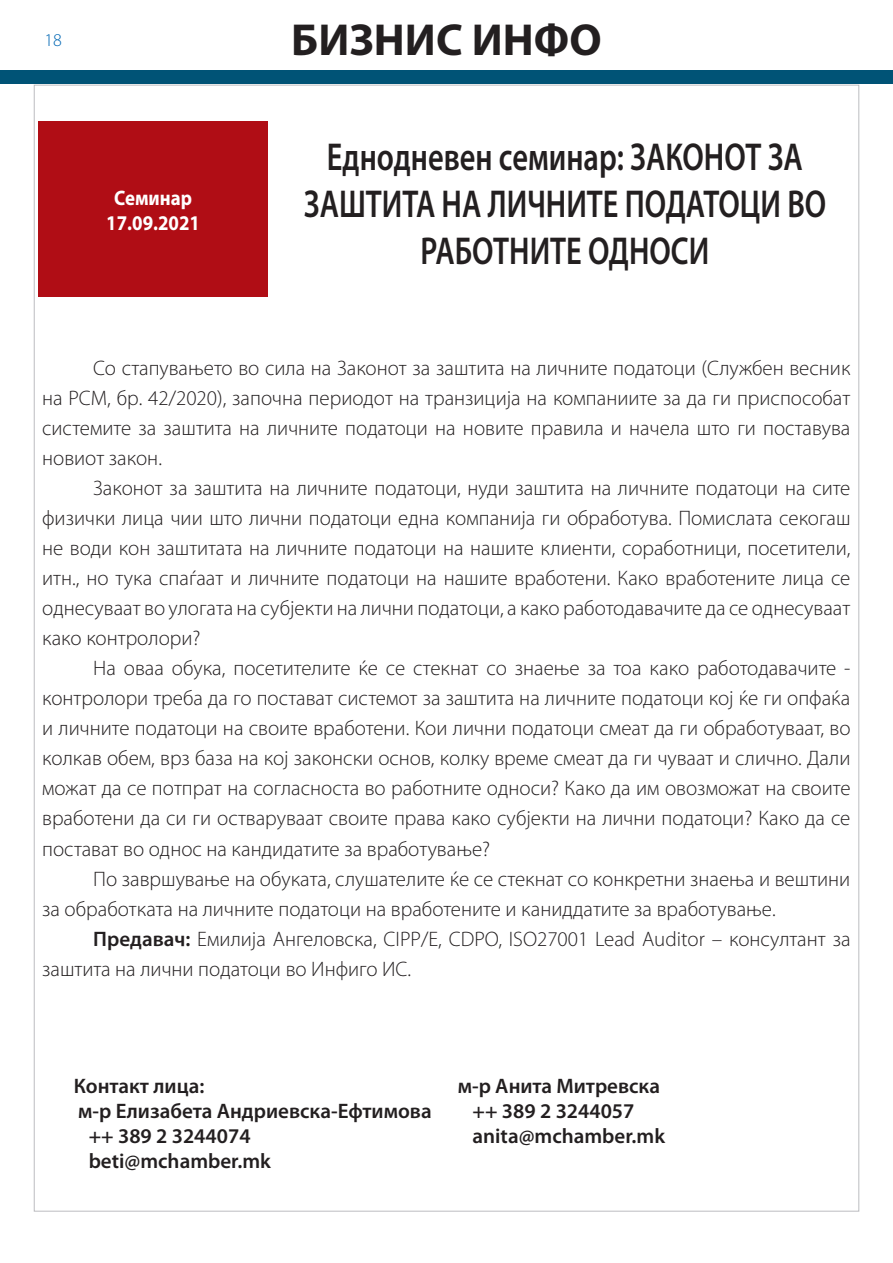
<style>
.page{position:relative;width:893px;height:1263px;background:#fff}
.page>*{position:absolute;margin:0;border:0;box-sizing:border-box;transform-origin:0 0}
.t1{font:700 45px "Myriad Pro";color:#231f20}
.t2{font:600 39px/46.8px "Myriad Pro";color:#231f20;text-align:center;scale:.78 1}
.t3{font:300 21px/30px "Myriad Pro";color:#231f20;text-align:justify}
.t4{font:600 21px/25.2px "Myriad Pro";color:#231f20}
.t5{font:700 21px/25.2px "Myriad Pro";color:#fff;text-align:center;scale:.9 1}
.t6{font:300 18px "Myriad Pro";color:#0167b4}
.s1{font-weight:600}
</style>
<div class="page">
<div style="left:0;top:70px;width:893px;height:14px;background:#005376"></div>
<div style="left:38px;top:122px;width:230px;height:175px;background:#b00d15"></div>
<p class="t6" style="left:44px;top:30px;width:19px">18</p>
<h1 class="t1" style="left:291px;top:11px;width:312px">БИЗНИС ИНФО</h1>
<p class="t5" style="left:106px;top:184px;width:106px">Семинар<br>17.09.2021</p>
<h2 class="t2" style="left:304px;top:133px;width:671px">Eднодневен семинар: ЗАКОНОТ ЗА<br>ЗАШТИТА НА ЛИЧНИТЕ ПОДАТОЦИ ВО<br>РАБОТНИТЕ ОДНОСИ</h2>
<p class="t3" style="left:42px;top:353px;width:810px;text-indent:51px">Со стапувањето во сила на Законот за заштита на личните податоци (Службен весник на РСМ, бр. 42/2020), започна периодот на транзиција на компаниите за да ги приспособат системите за заштита на личните податоци на новите правила и начела што ги поставува новиот закон.</p>
<p class="t3" style="left:42px;top:473px;width:810px;text-indent:51px">Законот за заштита на личните податоци, нуди заштита на личните податоци на сите физички лица чии што лични податоци една компанија ги обработува. Помислата секогаш не води кон заштитата на личните податоци на нашите клиенти, соработници, посетители, итн., но тука спаѓаат и личните податоци на нашите вработени. Како вработените лица се однесуваат во улогата на субјекти на лични податоци, а како работодавачите да се однесуваат како контролори?</p>
<p class="t3" style="left:42px;top:653px;width:810px;text-indent:51px">На оваа обука, посетителите ќе се стекнат со знаење за тоа како работодавачите - контролори треба да го постават системот за заштита на личните податоци кој ќе ги опфаќа и личните податоци на своите вработени. Кои лични податоци смеат да ги обработуваат, во колкав обем, врз база на кој законски основ, колку време смеат да ги чуваат и слично. Дали можат да се потпрат на согласноста во работните односи? Како да им овозможат на своите вработени да си ги остваруваат своите права како субјекти на лични податоци? Како да се постават во однос на кандидатите за вработување?</p>
<p class="t3" style="left:42px;top:863px;width:810px;text-indent:51px">По завршување на обуката, слушателите ќе се стекнат со конкретни знаења и вештини за обработката на личните податоци на вработените и каниддатите за вработување.</p>
<p class="t3" style="left:42px;top:923px;width:810px;text-indent:51px"><span class="s1">Предавач:</span> Емилија Ангеловска, CIPP/E, CDPO, ISO27001 Lead Auditor – консултант за заштита на лични податоци во Инфиго ИС.</p>
<p class="t4" style="left:74px;top:1072px;width:132px">Контакт лица:</p>
<p class="t4" style="left:78px;top:1098px;width:355px">м-р Елизабета Андриевска-Ефтимова</p>
<p class="t4" style="left:74px;top:1123px;width:178px">✆ ++ 389 2 3244074</p>
<p class="t4" style="left:89px;top:1148px;width:184px">beti@mchamber.mk</p>
<p class="t4" style="left:458px;top:1072px;width:204px">м-р Анита Митревска ✆ ++ 389 2 3244057</p>
<p class="t4" style="left:473px;top:1123px;width:194px">anita@mchamber.mk</p>
</div>
